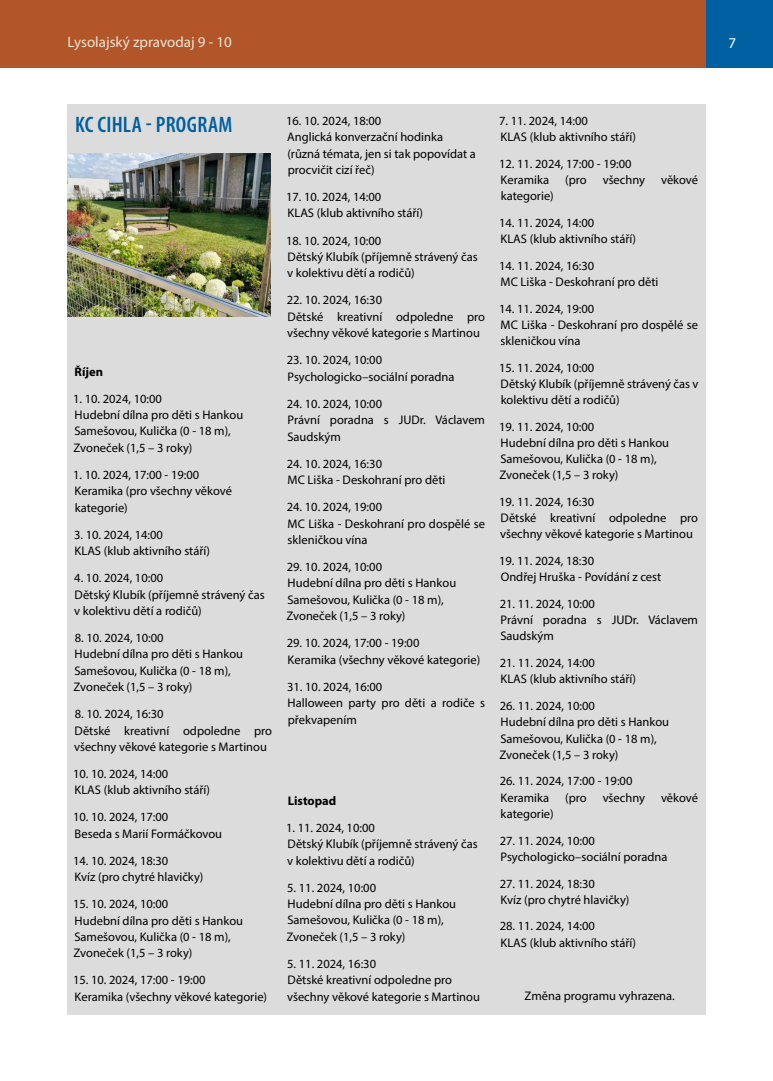
<style>
.page{position:relative;width:773px;height:1081px;background:#fff}
.page>*{position:absolute;margin:0;border:0;box-sizing:border-box;transform-origin:0 0}
.t1{font:600 condensed 22.5px "Myriad Pro";letter-spacing:.01em;color:#0160a1}
.t2{font:15px "Myriad Pro";color:#ece5d3}
.t3{font:15px "Myriad Pro";color:#fff}
.t4{font:12.5px/16.4px "Myriad Pro";color:#000}
.t5{font:700 12.5px "Myriad Pro";color:#000}
</style>
<div class="page">
<div style="left:705px;top:0;width:67px;height:67px;background:#0160a1"></div>
<div style="left:0;top:0;width:14px;height:67px;background:#b25528"></div>
<div style="left:14px;top:0;width:691px;height:67px;background:#b25528"></div>
<div style="left:67px;top:105px;width:638px;height:910px;background:#dbdcdb"></div>
<img style="left:67px;top:154px;width:203px;height:162px">
<p class="t2" style="left:67px;top:33px;width:166px">Lysolajský zpravodaj 9 - 10</p>
<p class="t3" style="left:728px;top:34px;width:9px">7</p>
<h1 class="t1" style="left:75px;top:111px;width:159px">KC CIHLA - PROGRAM</h1>
<p class="t5" style="left:75px;top:363px;width:30px">Říjen</p>
<p class="t4" style="left:73px;top:390px;width:172px">1. 10. 2024, 10:00<br>Hudební dílna pro děti s Hankou<br>Samešovou, Kulička (0 - 18 m),<br>Zvoneček (1,5 – 3 roky)</p>
<p class="t4" style="left:73px;top:466px;width:160px">1. 10. 2024, 17:00 - 19:00<br>Keramika (pro všechny věkové kategorie)</p>
<p class="t4" style="left:74px;top:526px;width:137px">3. 10. 2024, 14:00<br>KLAS (klub aktivního stáří)</p>
<p class="t4" style="left:74px;top:569px;width:192px">4. 10. 2024, 10:00<br>Dětský Klubík (příjemně strávený čas v kolektivu dětí a rodičů)</p>
<p class="t4" style="left:73px;top:629px;width:171px">8. 10. 2024, 10:00<br>Hudební dílna pro děti s Hankou<br>Samešovou, Kulička (0 - 18 m),<br>Zvoneček (1,5 – 3 roky)</p>
<p class="t4" style="left:74px;top:705px;width:199px">8. 10. 2024, 16:30<br>Dětské kreativní odpoledne pro všechny věkové kategorie s Martinou</p>
<p class="t4" style="left:73px;top:765px;width:138px">10. 10. 2024, 14:00<br>KLAS (klub aktivního stáří)</p>
<p class="t4" style="left:73px;top:809px;width:151px">10. 10. 2024, 17:00<br>Beseda s Marií Formáčkovou</p>
<p class="t4" style="left:73px;top:852px;width:132px">14. 10. 2024, 18:30<br>Kvíz (pro chytré hlavičky)</p>
<p class="t4" style="left:73px;top:895px;width:172px">15. 10. 2024, 10:00<br>Hudební dílna pro děti s Hankou<br>Samešovou, Kulička (0 - 18 m),<br>Zvoneček (1,5 – 3 roky)</p>
<p class="t4" style="left:73px;top:972px;width:196px">15. 10. 2024, 17:00 - 19:00<br>Keramika (všechny věkové kategorie)</p>
<p class="t4" style="left:286px;top:112px;width:191px">16. 10. 2024, 18:00<br>Anglická konverzační hodinka (různá témata, jen si tak popovídat a procvičit cizí řeč)</p>
<p class="t4" style="left:286px;top:188px;width:138px">17. 10. 2024, 14:00<br>KLAS (klub aktivního stáří)</p>
<p class="t4" style="left:286px;top:232px;width:193px">18. 10. 2024, 10:00<br>Dětský Klubík (příjemně strávený čas v kolektivu dětí a rodičů)</p>
<p class="t4" style="left:287px;top:292px;width:200px">22. 10. 2024, 16:30<br>Dětské kreativní odpoledne pro všechny věkové kategorie s Martinou</p>
<p class="t4" style="left:287px;top:352px;width:169px">23. 10. 2024, 10:00<br>Psychologicko–sociální poradna</p>
<p class="t4" style="left:287px;top:395px;width:200px">24. 10. 2024, 10:00<br>Právní poradna s JUDr. Václavem<br>Saudským</p>
<p class="t4" style="left:287px;top:455px;width:160px">24. 10. 2024, 16:30<br>MC Liška - Deskohraní pro děti</p>
<p class="t4" style="left:287px;top:498px;width:200px">24. 10. 2024, 19:00<br>MC Liška - Deskohraní pro dospělé se skleničkou vína</p>
<p class="t4" style="left:286px;top:558px;width:171px">29. 10. 2024, 10:00<br>Hudební dílna pro děti s Hankou<br>Samešovou, Kulička (0 - 18 m),<br>Zvoneček (1,5 – 3 roky)</p>
<p class="t4" style="left:287px;top:635px;width:195px">29. 10. 2024, 17:00 - 19:00<br>Keramika (všechny věkové kategorie)</p>
<p class="t4" style="left:287px;top:678px;width:200px">31. 10. 2024, 16:00<br>Halloween party pro děti a rodiče s překvapením</p>
<p class="t5" style="left:288px;top:792px;width:50px">Listopad</p>
<p class="t4" style="left:286px;top:819px;width:193px">1. 11. 2024, 10:00<br>Dětský Klubík (příjemně strávený čas v kolektivu dětí a rodičů)</p>
<p class="t4" style="left:286px;top:879px;width:171px">5. 11. 2024, 10:00<br>Hudební dílna pro děti s Hankou<br>Samešovou, Kulička (0 - 18 m),<br>Zvoneček (1,5 – 3 roky)</p>
<p class="t4" style="left:287px;top:955px;width:194px">5. 11. 2024, 16:30<br>Dětské kreativní odpoledne pro všechny věkové kategorie s Martinou</p>
<p class="t4" style="left:499px;top:112px;width:138px">7. 11. 2024, 14:00<br>KLAS (klub aktivního stáří)</p>
<p class="t4" style="left:499px;top:155px;width:134px">12. 11. 2024, 17:00 - 19:00<br>Keramika</p>
<p class="t4" style="left:565px;top:171px;width:23px">(pro</p>
<p class="t4" style="left:602px;top:171px;width:44px">všechny</p>
<p class="t4" style="left:661px;top:171px;width:38px">věkové</p>
<p class="t4" style="left:500px;top:187px;width:55px">kategorie)</p>
<p class="t4" style="left:499px;top:214px;width:138px">14. 11. 2024, 14:00<br>KLAS (klub aktivního stáří)</p>
<p class="t4" style="left:499px;top:257px;width:161px">14. 11. 2024, 16:30<br>MC Liška - Deskohraní pro děti</p>
<p class="t4" style="left:499px;top:300px;width:200px">14. 11. 2024, 19:00<br>MC Liška - Deskohraní pro dospělé se skleničkou vína</p>
<p class="t4" style="left:499px;top:359px;width:201px">15. 11. 2024, 10:00<br>Dětský Klubík (příjemně strávený čas v kolektivu dětí a rodičů)</p>
<p class="t4" style="left:499px;top:418px;width:172px">19. 11. 2024, 10:00<br>Hudební dílna pro děti s Hankou<br>Samešovou, Kulička (0 - 18 m),<br>Zvoneček (1,5 – 3 roky)</p>
<p class="t4" style="left:499px;top:494px;width:200px">19. 11. 2024, 16:30<br>Dětské kreativní odpoledne pro všechny věkové kategorie s Martinou</p>
<p class="t4" style="left:499px;top:553px;width:164px">19. 11. 2024, 18:30<br>Ondřej Hruška - Povídání z cest</p>
<p class="t4" style="left:499px;top:596px;width:200px">21. 11. 2024, 10:00<br>Právní poradna s JUDr. Václavem<br>Saudským</p>
<p class="t4" style="left:499px;top:655px;width:138px">21. 11. 2024, 14:00<br>KLAS (klub aktivního stáří)</p>
<p class="t4" style="left:499px;top:698px;width:171px">26. 11. 2024, 10:00<br>Hudební dílna pro děti s Hankou<br>Samešovou, Kulička (0 - 18 m),<br>Zvoneček (1,5 – 3 roky)</p>
<p class="t4" style="left:499px;top:773px;width:134px">26. 11. 2024, 17:00 - 19:00<br>Keramika</p>
<p class="t4" style="left:565px;top:789px;width:23px">(pro</p>
<p class="t4" style="left:602px;top:789px;width:44px">všechny</p>
<p class="t4" style="left:661px;top:789px;width:38px">věkové</p>
<p class="t4" style="left:500px;top:805px;width:55px">kategorie)</p>
<p class="t4" style="left:499px;top:832px;width:169px">27. 11. 2024, 10:00<br>Psychologicko–sociální poradna</p>
<p class="t4" style="left:499px;top:875px;width:131px">27. 11. 2024, 18:30<br>Kvíz (pro chytré hlavičky)</p>
<p class="t4" style="left:499px;top:918px;width:138px">28. 11. 2024, 14:00<br>KLAS (klub aktivního stáří)</p>
<p class="t4" style="left:524px;top:987px;width:152px">Změna programu vyhrazena.</p>
</div>
